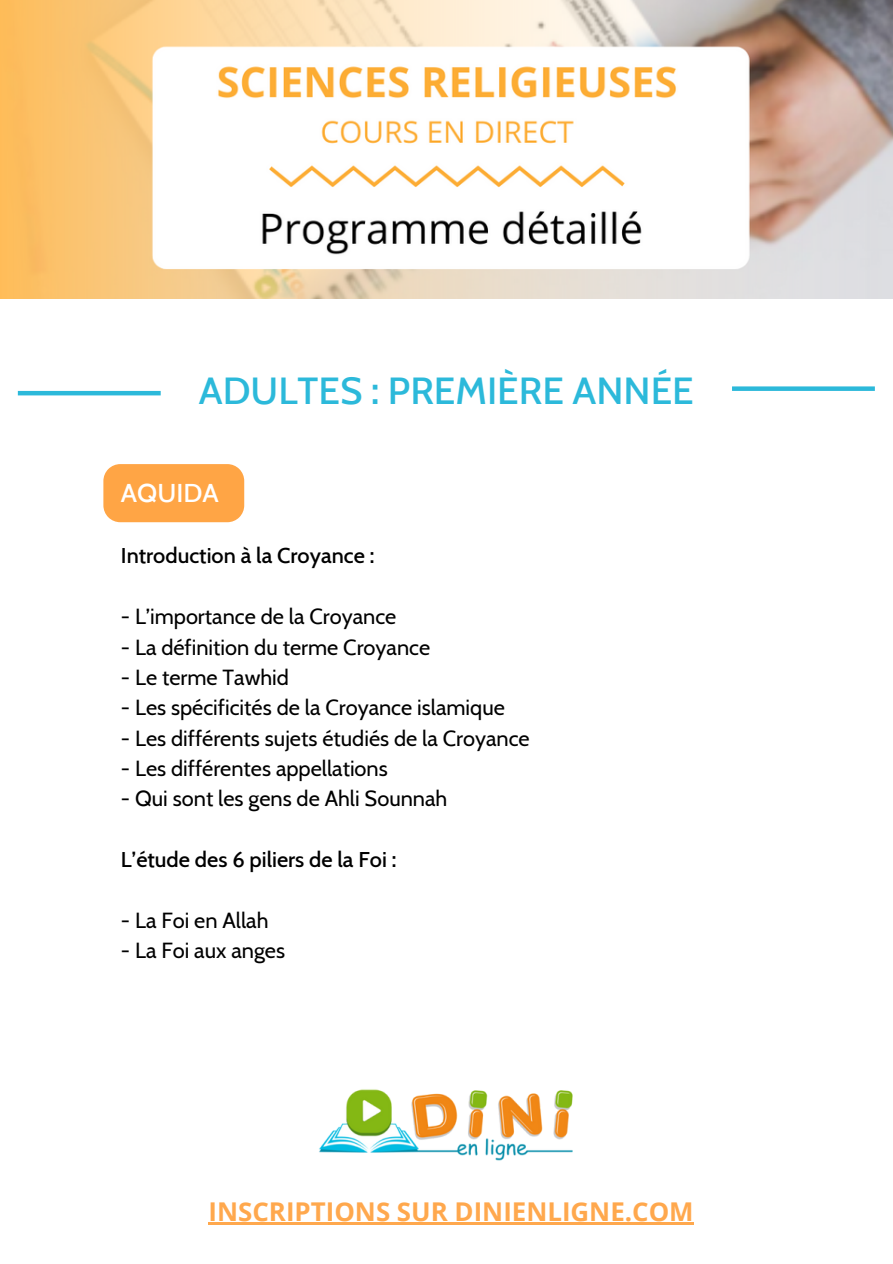
<style>
.page{position:relative;width:893px;height:1264px;background:#fff}
.page>*{position:absolute;margin:0;border:0;box-sizing:border-box;transform-origin:0 0}
.t1{font:500 38.4px "Cabin";color:#2cb9da}
.t2{font:500 26.25px "Cabin";color:#fff}
.t3{font:700 25.8px "Open Sans";color:#ffa84d}
.t4{font:21.75px "Cabin";color:#000}
.t5{font:500 21.75px "Cabin";color:#000}
</style>
<div class="page">
<img style="left:0;top:0;width:892px;height:298px">
<img style="left:319px;top:1089px;width:254px;height:72px">
<div style="left:103px;top:464px;width:141px;height:58px;background:#ffa545"></div>
<hr style="left:18px;top:391px;width:143px;height:4px;background:#2cb9da">
<div style="left:732px;top:386px;width:142px;height:5px;background:#2cb9da"></div>
<hr style="left:209px;top:1222px;width:484px;height:3px;background:#ffa84d">
<p class="t1" style="left:199px;top:367px;width:496px">ADULTES : PREMIÈRE ANNÉE</p>
<p class="t2" style="left:121px;top:476px;width:99px">AQUIDA</p>
<p class="t5" style="left:121px;top:542px;width:255px">Introduction à la Croyance :</p>
<p class="t4" style="left:121px;top:603px;width:277px">- L’importance de la Croyance</p>
<p class="t4" style="left:121px;top:633px;width:311px">- La définition du terme Croyance</p>
<p class="t4" style="left:121px;top:664px;width:169px">- Le terme Tawhid</p>
<p class="t4" style="left:121px;top:694px;width:385px">- Les spécificités de la Croyance islamique</p>
<p class="t4" style="left:121px;top:724px;width:410px">- Les différents sujets étudiés de la Croyance</p>
<p class="t4" style="left:121px;top:755px;width:268px">- Les différentes appellations</p>
<p class="t4" style="left:121px;top:785px;width:328px">- Qui sont les gens de Ahli Sounnah</p>
<p class="t5" style="left:121px;top:846px;width:277px">L’étude des 6 piliers de la Foi :</p>
<p class="t4" style="left:121px;top:906px;width:149px">- La Foi en Allah</p>
<p class="t4" style="left:121px;top:937px;width:166px">- La Foi aux anges</p>
<p class="t3" style="left:209px;top:1192px;width:486px">INSCRIPTIONS SUR DINIENLIGNE.COM</p>
</div>
